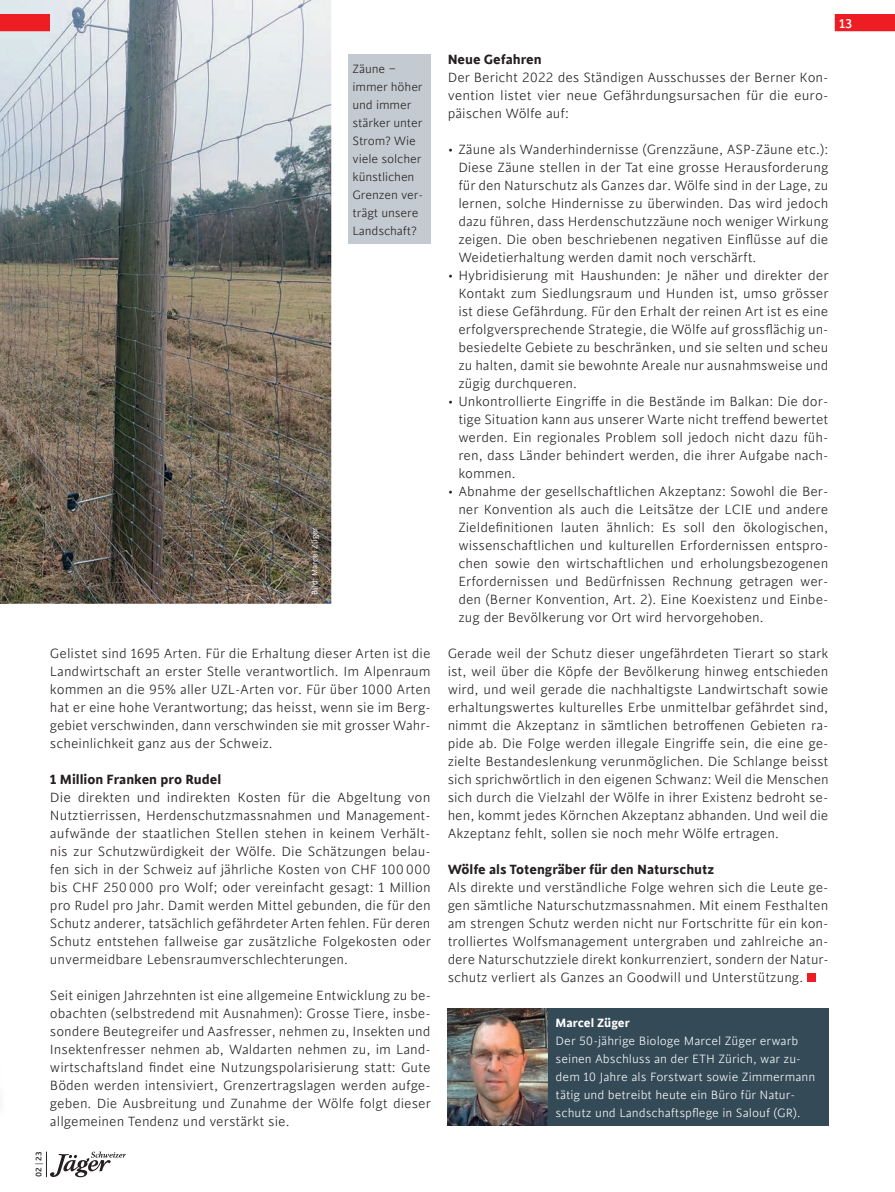
<style>
.page{position:relative;width:895px;height:1192px;background:#fff}
.page>*{position:absolute;margin:0;border:0;box-sizing:border-box;transform-origin:0 0}
.t1{font:300 15px/18px "Cinta";color:#231f20;text-align:justify}
.t2{font:700 15px "Cinta";color:#231f20}
.t3{font:500 14.25px "Cinta";color:#fff}
.t4{font:300 13.5px/18px "Cinta";color:#fff}
.t5{font:300 13.5px/18px "Cinta";letter-spacing:-.01em;color:#231f20}
.t6{font:700 13.5px "Cinta";color:#fff}
.t7{font:9px "Cinta";color:#fff}
.t8{font:500 9px "Cinta";color:#231f20}
.s1{font-weight:300}
</style>
<div class="page">
<img style="left:0;top:0;width:331px;height:604px">
<div style="left:807px;top:973px;width:8px;height:9px;background:#ee1d23"></div>
<img style="left:0;top:352px;width:7px;height:252px">
<div style="left:348px;top:55px;width:83px;height:189px;background:#c4cad1"></div>
<div style="left:547px;top:1009px;width:281px;height:117px;background:#344a57"></div>
<img style="left:448px;top:1009px;width:99px;height:117px">
<div style="left:834px;top:14px;width:61px;height:17px;background:#ee1d23"></div>
<svg style="left:46px;top:1151px;width:80px;height:26px"></svg>
<div style="left:0;top:14px;width:50px;height:17px;background:#ee1d23"></div>
<p class="t5" style="left:352px;top:60px;width:72px">Zäune – immer höher und immer stärker unter<br>Strom? Wie viele solcher künstlichen<br>Grenzen ver&shy;trägt unsere<br>Landschaft?</p>
<p class="t7" style="left:311px;top:595px;width:69px;rotate:-90deg">Bild: Marcel Züger</p>
<p class="t1" style="left:50px;top:644px;width:382px">Gelistet sind 1695 Arten. Für die Erhaltung dieser Arten ist die Landwirtschaft an erster Stelle verantwortlich. Im Alpenraum kommen an die 95% aller UZL-Arten vor. Für über 1000 Arten hat er eine hohe Verantwortung; das heisst, wenn sie im Berg&shy;gebiet verschwinden, dann verschwinden sie mit grosser Wahr&shy;scheinlichkeit ganz aus der Schweiz.</p>
<p class="t2" style="left:50px;top:773px;width:173px">1 Million Franken pro Rudel</p>
<p class="t1" style="left:50px;top:788px;width:383px">Die direkten und indirekten Kosten für die Abgeltung von Nutztierrissen, Herdenschutzmassnahmen und Management&shy;aufwände der staatlichen Stellen stehen in keinem Verhält&shy;nis zur Schutzwürdigkeit der Wölfe. Die Schätzungen belau&shy;fen sich in der Schweiz auf jährliche Kosten von CHF 100 000 bis CHF 250 000 pro Wolf; oder vereinfacht gesagt: 1 Million pro Rudel pro Jahr. Damit werden Mittel gebunden, die für den Schutz anderer, tatsächlich gefährdeter Arten fehlen. Für deren Schutz entstehen fallweise gar zusätzliche Folgekosten oder unvermeidbare Lebensraumverschlechterungen.</p>
<p class="t1" style="left:50px;top:986px;width:382px">Seit einigen Jahrzehnten ist eine allgemeine Entwicklung zu be&shy;obachten (selbstredend mit Ausnahmen): Grosse Tiere, insbe&shy;sondere Beutegreifer und Aasfresser, nehmen zu, Insekten und Insektenfresser nehmen ab, Waldarten nehmen zu, im Land&shy;wirtschaftsland findet eine Nutzungspolarisierung statt: Gute Böden werden intensiviert, Grenzertragslagen werden aufge&shy;geben. Die Ausbreitung und Zunahme der Wölfe folgt dieser allgemeinen Tendenz und verstärkt sie.</p>
<p class="t8" style="left:34px;top:1177px;width:27px;rotate:-90deg">02 <span class="s1">|</span> 23</p>
<p class="t2" style="left:448px;top:53px;width:96px">Neue Gefahren</p>
<p class="t1" style="left:448px;top:68px;width:382px">Der Bericht 2022 des Ständigen Ausschusses der Berner Kon&shy;vention listet vier neue Gefährdungsursachen für die euro&shy;pä ischen Wölfe auf:</p>
<p class="t1" style="left:458px;top:140px;width:371px;text-indent:-11px">• Zäune als Wanderhindernisse (Grenzzäune, ASP-Zäune etc.):<br>Diese Zäune stellen in der Tat eine grosse Herausforderung für den Naturschutz als Ganzes dar. Wölfe sind in der Lage, zu lernen, solche Hindernisse zu überwinden. Das wird jedoch dazu führen, dass Herdenschutzzäune noch weniger Wirkung zeigen. Die oben beschriebenen negativen Einflüsse auf die Weidetierhaltung werden damit noch verschärft.</p>
<p class="t1" style="left:458px;top:266px;width:372px;text-indent:-11px">• Hybridisierung mit Haushunden: Je näher und direkter der Kontakt zum Siedlungsraum und Hunden ist, umso grösser ist diese Gefährdung. Für den Erhalt der reinen Art ist es eine erfolgversprechende Strategie, die Wölfe auf grossflächig un&shy;besiedelte Gebiete zu beschränken, und sie selten und scheu zu halten, damit sie bewohnte Areale nur ausnahmsweise und zügig durchqueren.</p>
<p class="t1" style="left:458px;top:392px;width:371px;text-indent:-11px">• Unkontrollierte Eingri e in die Bestände im Balkan: Die dor&shy;tige Situation kann aus unserer Warte nicht tre end bewertet werden. Ein regionales Problem soll jedoch nicht dazu füh&shy;ren, dass Länder behindert werden, die ihrer Aufgabe nach&shy;kommen.</p>
<p class="t1" style="left:458px;top:482px;width:371px;text-indent:-11px">• Abnahme der gesellschaftlichen Akzeptanz: Sowohl die Ber&shy;ner Konvention als auch die Leitsätze der LCIE und andere Zieldefinitionen lauten ähnlich: Es soll den ökologischen, wissenschaftlichen und kulturellen Erfordernissen entspro&shy;chen sowie den wirtschaftlichen und erholungsbezogenen Erfordernissen und Bedürfnissen Rechnung getragen wer&shy;den (Berner Konvention, Art. 2). Eine Koexistenz und Einbe&shy;zug der Bevölkerung vor Ort wird hervorgehoben.</p>
<p class="t1" style="left:448px;top:644px;width:382px">Gerade weil der Schutz dieser ungefährdeten Tierart so stark ist, weil über die Köpfe der Bevölkerung hinweg entschieden wird, und weil gerade die nachhaltigste Landwirtschaft sowie erhaltungswertes kulturelles Erbe unmittelbar gefährdet sind, nimmt die Akzeptanz in sämtlichen betro enen Gebieten ra&shy;pide ab. Die Folge werden illegale Eingri e sein, die eine ge&shy;zielte Bestandeslenkung verunmöglichen. Die Schlange beisst sich sprichwörtlich in den eigenen Schwanz: Weil die Menschen sich durch die Vielzahl der Wölfe in ihrer Existenz bedroht se&shy;hen, kommt jedes Körnchen Akzeptanz abhanden. Und weil die Akzeptanz fehlt, sollen sie noch mehr Wölfe ertragen.</p>
<p class="t2" style="left:448px;top:863px;width:268px">Wölfe als Totengräber für den Naturschutz</p>
<p class="t1" style="left:448px;top:878px;width:382px">Als direkte und verständliche Folge wehren sich die Leute ge&shy;gen sämtliche Naturschutzmassnahmen. Mit einem Festhalten am strengen Schutz werden nicht nur Fortschritte für ein kon&shy;trolliertes Wolfsmanagement untergraben und zahlreiche an&shy;dere Naturschutzziele direkt konkurrenziert, sondern der Natur&shy;schutz verliert als Ganzes an Goodwill und Unterstützung.</p>
<p class="t3" style="left:839px;top:16px;width:15px">13</p>
<p class="t6" style="left:555px;top:1017px;width:76px">Marcel Züger</p>
<p class="t4" style="left:555px;top:1032px;width:261px">Der 50-jährige Biologe Marcel Züger erwarb seinen Abschluss an der ETH Zürich, war zu&shy;dem 10 Jahre als Forstwart sowie Zimmermann tätig und betreibt heute ein Büro für Natur&shy;schutz und Landschaftspflege in Salouf (GR).</p>
</div>
